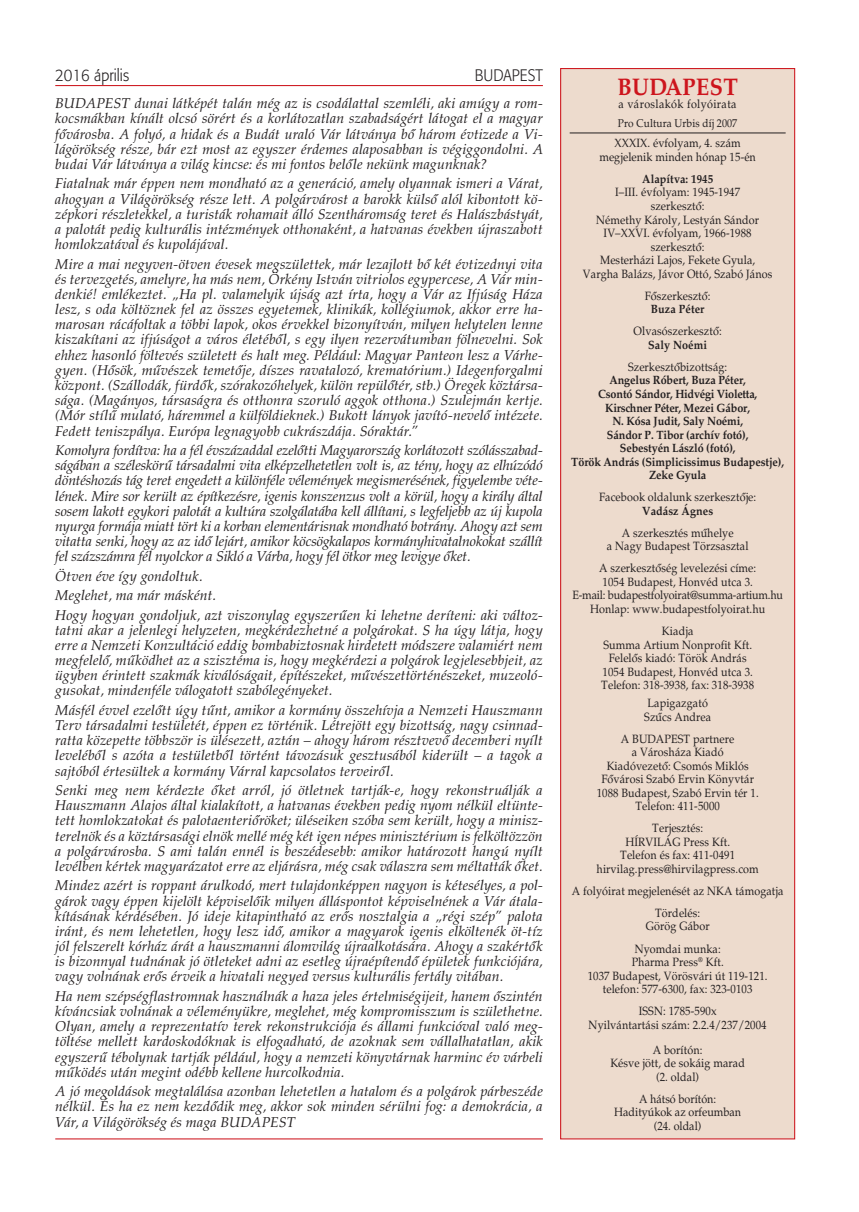
<style>
.page{position:relative;width:859px;height:1212px;background:#fff}
.page>*{position:absolute;margin:0;border:0;box-sizing:border-box;transform-origin:0 0}
.t1{font:24px "Palatino HU Bold";letter-spacing:.02em;color:#cd151d;scale:.9 1}
.t2{font:16.5px "Formata Lite HU";color:#231f20;scale:.9 1}
.PUBLI{font:14.25px/15.1px "Palatino HU Italic";letter-spacing:.01em;color:#231f20;text-align:justify}
.t3{font:12px/13.5px "Palatino HU Regular";letter-spacing:.01em;color:#231f20;text-align:center;scale:.9 1}
.t4{font:12px/13.5px "Palatino HU Bold";letter-spacing:-.005em;color:#231f20;text-align:center;scale:.9 1}
.t5{font:12px "Palatino HU Regular";letter-spacing:.035em;color:#231f20;scale:.9 1}
.t6{font:11.25px "Palatino HU Regular";letter-spacing:.01em;color:#231f20;scale:.9 1}
.s1{font-family:"Palatino HU Bold"}
.s2{font-family:"Palatino HU Regular"}
</style>
<div class="page">
<div style="left:561px;top:69px;width:234px;height:1070px;background:#eddbcd"></div>
<hr style="left:570px;top:133px;width:216px;height:1px;background:#231f20">
<div style="left:560px;top:68px;width:235px;height:1071px;border:1px solid #cd151d"></div>
<hr style="left:55px;top:85px;width:488px;height:1px;background:#cd151d">
<hr style="left:55px;top:1138px;width:488px;height:1px;background:#cd151d">
<p class="t2" style="left:55px;top:66px;width:84px">2016 április</p>
<p class="t2" style="left:475px;top:66px;width:77px">BUDAPEST</p>
<p class="PUBLI" style="left:55px;top:96px;width:489px">BUDAPEST dunai látképét talán még az is csodálattal szemléli, aki amúgy a rom&shy;kocsmákban kínált olcsó sörért és a korlátozatlan szabadságért látogat el a magyar fővárosba. A folyó, a hidak és a Budát uraló Vár látványa bő három évtizede a Vi&shy;lágörökség része, bár ezt most az egyszer érdemes alaposabban is végiggondolni. A budai Vár látványa a világ kincse: és mi fontos belőle nekünk magunknak?</p>
<p class="PUBLI" style="left:55px;top:176px;width:489px">Fiatalnak már éppen nem mondható az a generáció, amely olyannak ismeri a Várat, ahogyan a Világörökség része lett. A polgárvárost a barokk külső alól kibontott kö&shy;zépkori részletekkel, a turisták rohamait álló Szentháromság teret és Halászbástyát, a palotát pedig kulturális intézmények otthonaként, a hatvanas években újraszabott homlokzatával és kupolájával.</p>
<p class="PUBLI" style="left:55px;top:256px;width:489px">Mire a mai negyven-ötven évesek megszülettek, már lezajlott bő két évtizednyi vita és tervezgetés, amelyre, ha más nem, Örkény István vitriolos egypercese, A Vár min&shy;denkié! emlékeztet. „Ha pl. valamelyik újság azt írta, hogy a Vár az Ifjúság Háza lesz, s oda költöznek fel az összes egyetemek, klinikák, kollégiumok, akkor erre ha&shy;marosan rácáfoltak a többi lapok, okos érvekkel bizonyítván, milyen helytelen lenne kiszakítani az ifjúságot a város életéből, s egy ilyen rezervátumban fölnevelni. Sok ehhez hasonló föltevés született és halt meg. Például: Magyar Panteon lesz a Várhe&shy;gyen. (Hősök, művészek temetője, díszes ravatalozó, krematórium.) Idegenforgalmi központ. (Szállodák, fürdők, szórakozóhelyek, külön repülőtér, stb.) Öregek köztársa&shy;sága. (Magányos, társaságra és otthonra szoruló aggok otthona.) Szulejmán kertje. (Mór stílű mulató, háremmel a külföldieknek.) Bukott lányok javító-nevelő intézete.<br>Fedett teniszpálya. Európa legnagyobb cukrászdája. Sóraktár.”</p>
<p class="PUBLI" style="left:55px;top:443px;width:489px">Komolyra fordítva: ha a fél évszázaddal ezelőtti Magyarország korlátozott szólásszabad&shy;ságában a széleskörű társadalmi vita elképzelhetetlen volt is, az tény, hogy az elhúzódó döntéshozás tág teret engedett a különféle vélemények megismerésének, figyelembe véte&shy;lének. Mire sor került az építkezésre, igenis konszenzus volt a körül, hogy a király által sosem lakott egykori palotát a kultúra szolgálatába kell állítani, s legfeljebb az új kupola nyurga formája miatt tört ki a korban elementárisnak mondható botrány. Ahogy azt sem vitatta senki, hogy az az idő lejárt, amikor köcsögkalapos kormányhivatalnokokat szállít fel százszámra fél nyolckor a Sikló a Várba, hogy fél ötkor meg levigye őket.</p>
<p class="PUBLI" style="left:55px;top:568px;width:149px">Ötven éve így gondoltuk.</p>
<p class="PUBLI" style="left:55px;top:588px;width:162px">Meglehet, ma már másként.</p>
<p class="PUBLI" style="left:55px;top:607px;width:489px">Hogy hogyan gondoljuk, azt viszonylag egyszerűen ki lehetne deríteni: aki változ&shy;tatni akar a jelenlegi helyzeten, megkérdezhetné a polgárokat. S ha úgy látja, hogy erre a Nemzeti Konzultáció eddig bombabiztosnak hirdetett módszere valamiért nem megfelelő, működhet az a szisztéma is, hogy megkérdezi a polgárok legjelesebbjeit, az ügyben érintett szakmák kiválóságait, építészeket, művészettörténészeket, muzeoló&shy;gusokat, mindenféle válogatott szabólegényeket.</p>
<p class="PUBLI" style="left:55px;top:702px;width:489px">Másfél évvel ezelőtt úgy tűnt, amikor a kormány összehívja a Nemzeti Hauszmann Terv társadalmi testületét, éppen ez történik. Létrejött egy bizottság, nagy csinnad&shy;ratta közepette többször is ülésezett, aztán – ahogy három résztvevő decemberi nyílt leveléből s azóta a testületből történt távozásuk gesztusából kiderült – a tagok a sajtóból értesültek a kormány Várral kapcsolatos terveiről.</p>
<p class="PUBLI" style="left:55px;top:783px;width:489px">Senki meg nem kérdezte őket arról, jó ötletnek tartják-e, hogy rekonstruálják a Hauszmann Alajos által kialakított, a hatvanas években pedig nyom nélkül eltünte&shy;tett homlokzatokat és palotaenteriőröket; üléseiken szóba sem került, hogy a minisz&shy;terelnök és a köztársasági elnök mellé még két igen népes minisztérium is felköltözzön a polgárvárosba. S ami talán ennél is beszédesebb: amikor határozott hangú nyílt levélben kértek magyarázatot erre az eljárásra, még csak válaszra sem méltatták őket.</p>
<p class="PUBLI" style="left:55px;top:878px;width:489px">Mindez azért is roppant árulkodó, mert tulajdonképpen nagyon is kétesélyes, a pol&shy;gárok vagy éppen kijelölt képviselőik milyen álláspontot képviselnének a Vár átala&shy;kításának kérdésében. Jó ideje kitapintható az erős nosztalgia a „régi szép” palota iránt, és nem lehetetlen, hogy lesz idő, amikor a magyarok igenis elköltenék öt-tíz jól felszerelt kórház árát a hauszmanni álomvilág újraalkotására. Ahogy a szakértők is bizonnyal tudnának jó ötleteket adni az esetleg újraépítendő épületek funkciójára, vagy volnának erős érveik a hivatali negyed versus kulturális fertály vitában.</p>
<p class="PUBLI" style="left:55px;top:988px;width:489px">Ha nem szépségflastromnak használnák a haza jeles értelmiségijeit, hanem őszintén kíváncsiak volnának a véleményükre, meglehet, még kompromisszum is születhetne.<br>Olyan, amely a reprezentatív terek rekonstrukciója és állami funkcióval való meg&shy;töltése mellett kardoskodóknak is elfogadható, de azoknak sem vállalhatatlan, akik egyszerű tébolynak tartják például, hogy a nemzeti könyvtárnak harminc év várbeli működés után megint odébb kellene hurcolkodnia.</p>
<p class="PUBLI" style="left:55px;top:1084px;width:489px">A jó megoldások megtalálása azonban lehetetlen a hatalom és a polgárok párbeszéde nélkül. És ha ez nem kezdődik meg, akkor sok minden sérülni fog: a demokrácia, a Vár, a Világörökség és maga BUDAPEST</p>
<p class="t1" style="left:617px;top:72px;width:135px">BUDAPEST</p>
<p class="t5" style="left:619px;top:96px;width:133px">a városlakók folyóirata</p>
<p class="t6" style="left:618px;top:117px;width:134px">Pro Cultura Urbis díj 2007</p>
<p class="t3" style="left:599px;top:137px;width:175px">XXXIX. évfolyam, 4. szám megjelenik minden hónap 15-én</p>
<p class="t3" style="left:583px;top:172px;width:212px"><span class="s1">Alapítva: 1945<br></span>I–III. évfolyam: 1945-1947<br>szerkesztô:<br>Némethy Károly, Lestyán Sándor<br>IV–XXVI. évfolyam, 1966-1988 szerkesztô:<br>Mesterházi Lajos, Fekete Gyula,<br>Vargha Balázs, Jávor Ottó, Szabó János</p>
<p class="t3" style="left:645px;top:289px;width:75px">Fôszerkesztô:<br><span class="s1">Buza Péter</span></p>
<p class="t3" style="left:634px;top:325px;width:99px">Olvasószerkesztô:<br><span class="s1">Saly Noémi</span></p>
<p class="t4" style="left:571px;top:360px;width:238px"><span class="s2">Szerkesztôbizottság:<br></span>Angelus Róbert, Buza Péter,<br>Csontó Sándor, Hidvégi Violetta,<br>Kirschner Péter, Mezei Gábor,<br>N. Kósa Judit, Saly Noémi,<br>Sándor P. Tibor (archív fotó),<br>Sebestyén László (fotó),<br>Török András (Simplicissimus Budapestje),<br>Zeke Gyula</p>
<p class="t3" style="left:599px;top:491px;width:176px">Facebook oldalunk szerkesztője:<br><span class="s1">Vadász Ágnes</span></p>
<p class="t3" style="left:607px;top:526px;width:159px">A szerkesztés mûhelye<br>a Nagy Budapest Törzsasztal</p>
<p class="t3" style="left:572px;top:562px;width:235px">A szerkesztôség levelezési címe:<br>1054 Budapest, Honvéd utca 3.<br>E-mail: budapestfolyoirat@summa-artium.hu Honlap: www.budapestfolyoirat.hu</p>
<p class="t3" style="left:601px;top:624px;width:171px">Kiadja<br>Summa Artium Nonprofit Kft.<br>Felelős kiadó: Török András<br>1054 Budapest, Honvéd utca 3.<br>Telefon: 318-3938, fax: 318-3938</p>
<p class="t3" style="left:644px;top:696px;width:76px;text-align:left">Lapigazgató<br>Szűcs Andrea</p>
<p class="t3" style="left:597px;top:732px;width:181px">A BUDAPEST partnere<br>a Városháza Kiadó<br>Kiadóvezető: Csomós Miklós<br>Fővárosi Szabó Ervin Könyvtár<br>1088 Budapest, Szabó Ervin tér 1.<br>Telefon: 411-5000</p>
<p class="t3" style="left:597px;top:822px;width:182px">Terjesztés:<br>HÍRVILÁG Press Kft.<br>Telefon és fax: 411-0491 hirvilag.press@hirvilagpress.com</p>
<p class="t3" style="left:572px;top:884px;width:237px">A folyóirat megjelenését az NKA támogatja</p>
<p class="t3" style="left:646px;top:906px;width:72px">Tördelés:<br>Görög Gábor</p>
<p class="t3" style="left:588px;top:942px;width:201px">Nyomdai munka:<br>Pharma Press<sup>®</sup> Kft.<br>1037 Budapest, Vörösvári út 119-121. telefon: 577-6300, fax: 323-0103</p>
<p class="t3" style="left:589px;top:1004px;width:199px">ISSN: 1785-590x<br>Nyilvántartási szám: 2.2.4/237/2004</p>
<p class="t3" style="left:610px;top:1043px;width:151px">A borítón:<br>Késve jött, de sokáig marad (2. oldal)</p>
<p class="t3" style="left:614px;top:1092px;width:143px">A hátsó borítón:<br>Hadityúkok az orfeumban (24. oldal)</p>
</div>
